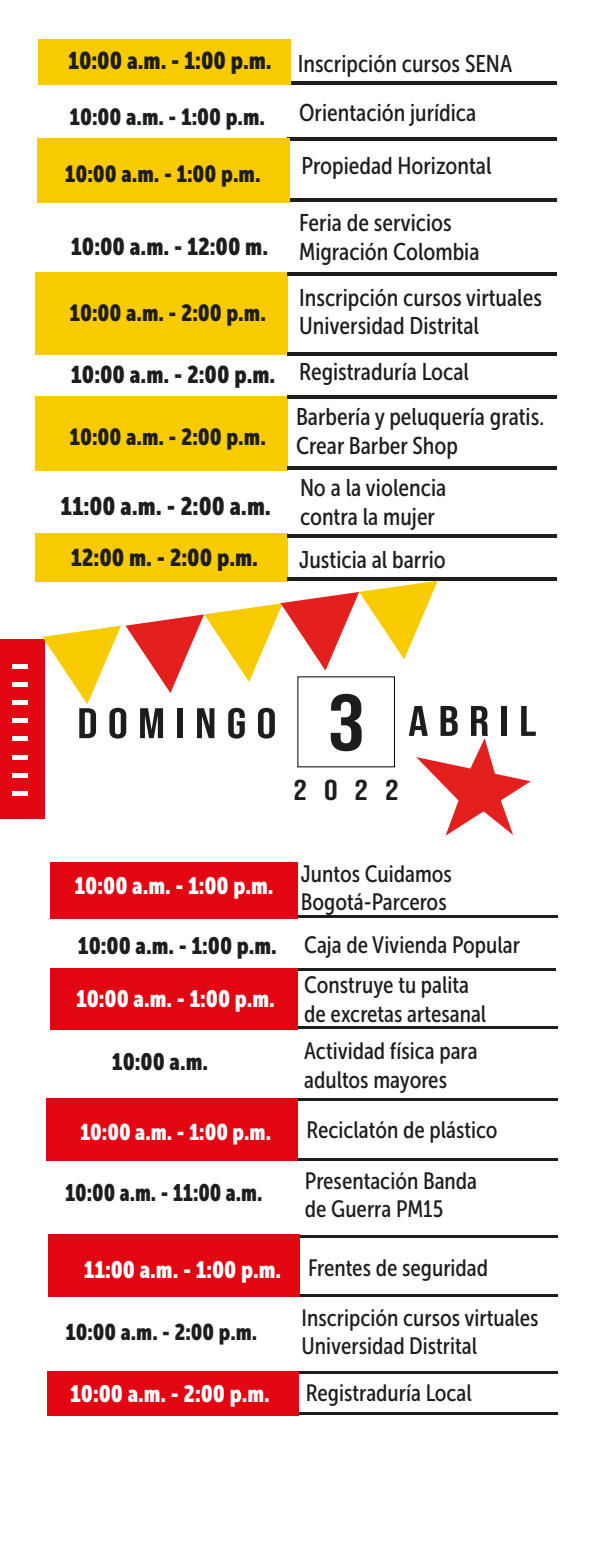
<style>
.page{position:relative;width:600px;height:1563px;background:#fff}
.page>*{position:absolute;margin:0;border:0;box-sizing:border-box;transform-origin:0 0}
.t1{font:42.75px "Bebas Neue";letter-spacing:.2em;color:#1d1d1b;scale:1.18 1}
.t2{font:28.8px "Bebas Neue";color:#1d1d1b;scale:1.18 1}
.t3{font:25.2px "Museo Sans Cond 900";color:#1d1d1b}
.t4{font:24.1px/28.9px "Museo Sans Cond 500";color:#1d1d1b}
.t5{font:24.1px "Museo Sans Cond 900";color:#1d1d1b}
.t6{font:23.75px "Museo Sans Cond 900";color:#1d1d1b;scale:.94 1}
.t7{font:23.55px/28.2px "Museo Sans Cond 500";color:#1d1d1b}
.t8{font:23.55px "Museo Sans Cond 900";color:#fff}
.t9{font:23.55px "Museo Sans Cond 900";color:#1d1d1b}
.t10{font:23.15px "Museo Sans Cond 900";color:#1d1d1b}
.t11{font:22.65px "Museo Sans Cond 900";color:#fff}
.t12{font:22.65px "Museo Sans Cond 900";color:#1d1d1b}
.s1{font-family:"Museo Sans Cond 900"}
.s2{font-family:"Museo Sans Cond 500"}
.s3{font-size:79.75px}
.s4{font-family:"Museo Sans Cond 500";color:#1d1d1b}
</style>
<div class="page">
<div style="left:36px;top:397px;width:252px;height:74px;background:#f8cb00"></div>
<div style="left:36px;top:533px;width:252px;height:48px;background:#f8cb00"></div>
<div style="left:35px;top:272px;width:252px;height:82px;background:#f8cb00"></div>
<hr style="left:288px;top:81px;width:269px;height:3px;background:#1d1d1b">
<hr style="left:288px;top:138px;width:269px;height:3px;background:#1d1d1b">
<hr style="left:288px;top:199px;width:269px;height:3px;background:#1d1d1b">
<hr style="left:288px;top:272px;width:269px;height:3px;background:#1d1d1b">
<hr style="left:288px;top:352px;width:269px;height:3px;background:#1d1d1b">
<div style="left:39px;top:40px;width:252px;height:45px;background:#f8cb00"></div>
<div style="left:37px;top:138px;width:253px;height:65px;background:#f8cb00"></div>
<hr style="left:288px;top:395px;width:269px;height:3px;background:#1d1d1b">
<hr style="left:288px;top:467px;width:269px;height:3px;background:#1d1d1b">
<hr style="left:288px;top:534px;width:269px;height:3px;background:#1d1d1b">
<hr style="left:288px;top:577px;width:269px;height:3px;background:#1d1d1b">
<hr style="left:295px;top:914px;width:263px;height:3px;background:#1d1d1b">
<div style="left:50px;top:862px;width:248px;height:56px;background:#e20613"></div>
<div style="left:0;top:639px;width:45px;height:180px;background:#e20613"></div>
<hr style="left:295px;top:1235px;width:263px;height:3px;background:#1d1d1b">
<hr style="left:295px;top:1293px;width:263px;height:3px;background:#1d1d1b">
<hr style="left:295px;top:1371px;width:263px;height:3px;background:#1d1d1b">
<hr style="left:295px;top:1411px;width:263px;height:3px;background:#1d1d1b">
<hr style="left:295px;top:1025px;width:263px;height:3px;background:#1d1d1b">
<hr style="left:295px;top:1097px;width:263px;height:3px;background:#1d1d1b">
<hr style="left:295px;top:1157px;width:263px;height:3px;background:#1d1d1b">
<hr style="left:293px;top:968px;width:263px;height:3px;background:#1d1d1b">
<div style="left:50px;top:968px;width:248px;height:61px;background:#e20613"></div>
<div style="left:48px;top:1233px;width:252px;height:63px;background:#e20613"></div>
<div style="left:47px;top:1371px;width:251px;height:44px;background:#e20613"></div>
<div style="left:46px;top:1097px;width:252px;height:63px;background:#e20613"></div>
<svg style="left:416px;top:738px;width:115px;height:97px"></svg>
<svg style="left:42px;top:580px;width:396px;height:124px"></svg>
<div style="left:12px;top:663px;width:16px;height:5px;background:#fff"></div>
<div style="left:12px;top:681px;width:16px;height:5px;background:#fff"></div>
<div style="left:12px;top:700px;width:16px;height:5px;background:#fff"></div>
<div style="left:12px;top:718px;width:16px;height:5px;background:#fff"></div>
<div style="left:12px;top:736px;width:16px;height:5px;background:#fff"></div>
<div style="left:12px;top:754px;width:16px;height:5px;background:#fff"></div>
<div style="left:12px;top:772px;width:16px;height:5px;background:#fff"></div>
<div style="left:12px;top:791px;width:16px;height:5px;background:#fff"></div>
<p class="t4" style="left:68px;top:49px;width:446px"><span class="s1">10:00 a.m. - 1:00 p.m.</span> Inscripción cursos SENA</p>
<p class="t10" style="left:70px;top:104px;width:197px">10:00 a.m. - 1:00 p.m.</p>
<p class="t4" style="left:299px;top:98px;width:179px">Orientación jurídica</p>
<p class="t10" style="left:65px;top:161px;width:197px">10:00 a.m. - 1:00 p.m.</p>
<p class="t5" style="left:71px;top:232px;width:199px">10:00 a.m. - 12:00 m.</p>
<p class="t10" style="left:70px;top:299px;width:198px">10:00 a.m. - 2:00 p.m.</p>
<p class="t4" style="left:301px;top:152px;width:192px">Propiedad Horizontal</p>
<p class="t4" style="left:299px;top:208px;width:182px">Feria de servicios<br>Migración Colombia</p>
<p class="t4" style="left:299px;top:283px;width:244px">Inscripción cursos virtuales<br>Universidad Distrital</p>
<p class="t5" style="left:71px;top:361px;width:400px">10:00 a.m. - 2:00 p.m. <span class="s2">Registraduría Local</span></p>
<p class="t4" style="left:296px;top:402px;width:250px">Barbería y peluquería gratis.<br>Crear Barber Shop</p>
<p class="t10" style="left:70px;top:424px;width:198px">10:00 a.m. - 2:00 p.m.</p>
<p class="t3" style="left:61px;top:492px;width:212px">11:00 a.m. - 2:00 a.m.</p>
<p class="t4" style="left:300px;top:473px;width:148px">No a la violencia contra la mujer</p>
<p class="t5" style="left:71px;top:543px;width:189px">12:00 m. - 2:00 p.m.</p>
<p class="t4" style="left:299px;top:545px;width:148px">Justicia al barrio</p>
<h1 class="t1" style="left:77px;top:699px;width:170px">DOMINGO</h1>
<h1 class="t1" style="left:328px;top:697px;width:178px"><span class="s3">3</span> ABRIL</h1>
<p class="t2" style="left:294px;top:773px;width:91px">2022</p>
<p class="t8" style="left:75px;top:872px;width:200px">10:00 a.m. - 1:00 p.m.</p>
<p class="t7" style="left:301px;top:859px;width:153px">Juntos Cuidamos<br>Bogotá-Parceros</p>
<p class="t7" style="left:78px;top:930px;width:444px"><span class="s1">10:00 a.m. - 1:00 p.m.</span> Caja de Vivienda Popular</p>
<p class="t8" style="left:76px;top:985px;width:200px">10:00 a.m. - 1:00 p.m.</p>
<p class="t9" style="left:112px;top:1048px;width:98px">10:00 a.m.</p>
<p class="t11" style="left:80px;top:1118px;width:193px">10:00 a.m. - 1:00 p.m.</p>
<p class="t6" style="left:65px;top:1178px;width:211px">10:00 a.m. - 11:00 a.m.</p>
<p class="t7" style="left:304px;top:971px;width:184px">Construye tu palita de excretas artesanal</p>
<p class="t7" style="left:304px;top:1037px;width:175px">Actividad física para adultos mayores</p>
<p class="t7" style="left:306px;top:1115px;width:193px">Reciclatón de plástico</p>
<p class="t7" style="left:305px;top:1166px;width:174px">Presentación Banda de Guerra PM15</p>
<p class="t8" style="left:84px;top:1256px;width:406px">11:00 a.m. - 1:00 p.m. <span class="s4">Frentes de seguridad</span></p>
<p class="t7" style="left:302px;top:1303px;width:239px">Inscripción cursos virtuales<br>Universidad Distrital</p>
<p class="t12" style="left:65px;top:1319px;width:193px">10:00 a.m. - 2:00 p.m.</p>
<p class="t8" style="left:70px;top:1380px;width:201px">10:00 a.m. - 2:00 p.m.</p>
<p class="t7" style="left:306px;top:1378px;width:167px">Registraduría Local</p>
</div>
